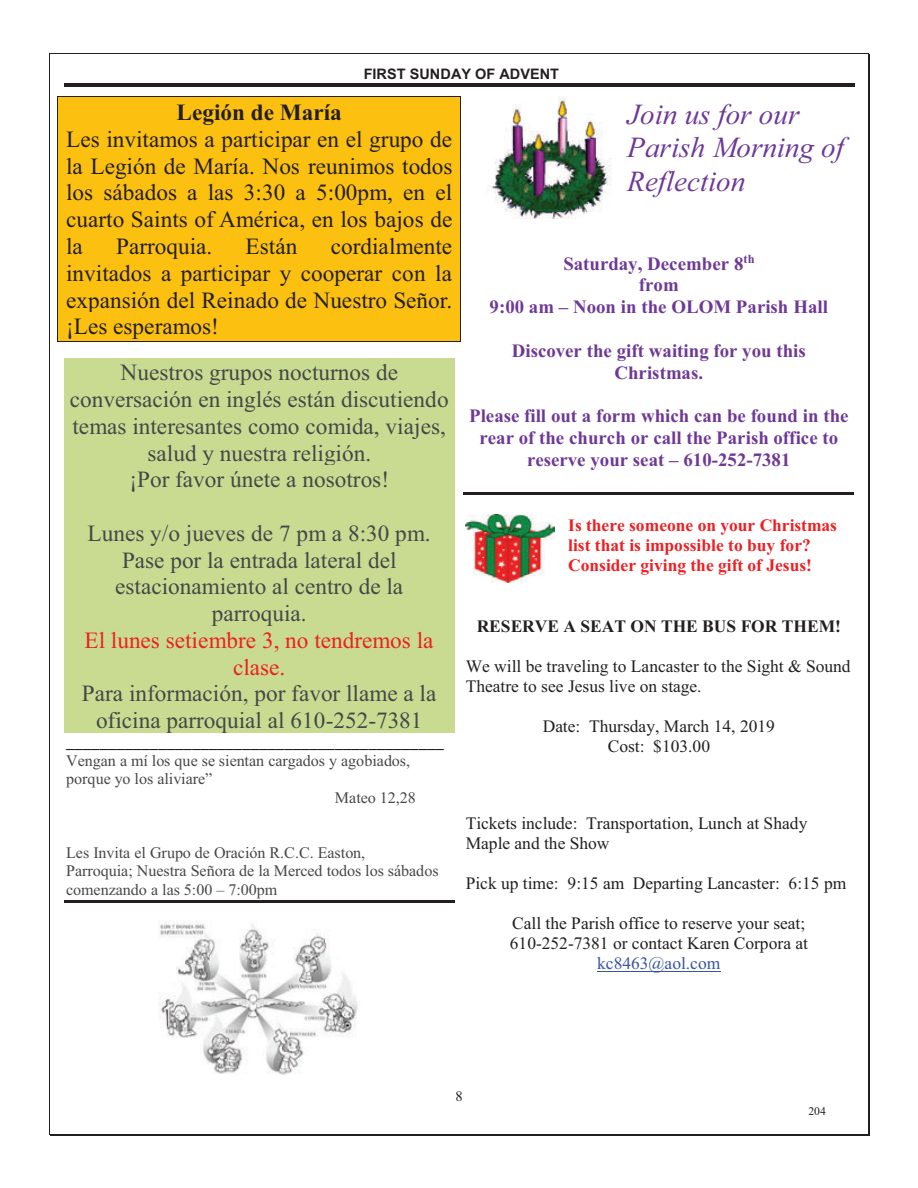
<style>
.page{position:relative;width:918px;height:1188px;background:#fff}
.page>*{position:absolute;margin:0;border:0;box-sizing:border-box;transform-origin:0 0}
.t1{font:italic 29.1px/33.5px "Times New Roman";color:#6e3996}
.t2{font:23.25px/26.7px "Times New Roman";color:#464748;text-align:center}
.t3{font:23.25px/26.7px "Times New Roman";color:#231f20;text-align:justify}
.t4{font:23.25px/26.7px "Times New Roman";color:#ee1f23;text-align:center}
.t5{font:700 23.25px "Times New Roman";color:#231f20}
.t6{font:700 18.9px/21.8px "Times New Roman";color:#6e3996;text-align:center}
.t7{font:17.4px/20.1px "Times New Roman";color:#231f20}
.t8{font:700 17.4px/20.1px "Times New Roman";color:#ee1f23}
.t9{font:700 17.4px "Times New Roman";color:#231f20}
.t10{font:17.4px "Times New Roman";color:#3853a3}
.t11{font:16.05px/18.5px "Times New Roman";color:#464748}
.t12{font:15.3px "Consolas";color:#231f20}
.t13{font:700 14.55px "Arial";color:#231f20}
.t14{font:14.55px "Times New Roman";color:#231f20}
.t15{font:11.7px "Times New Roman";color:#231f20}
</style>
<div class="page">
<hr style="left:64px;top:83px;width:790px;height:3px;background:#231f20">
<div style="left:58px;top:97px;width:402px;height:28px;background:#fcc011"></div>
<hr style="left:58px;top:97px;width:403px;height:1px;background:#231f20">
<div style="left:58px;top:125px;width:402px;height:27px;background:#fcc011"></div>
<div style="left:58px;top:152px;width:402px;height:27px;background:#fcc011"></div>
<div style="left:58px;top:179px;width:402px;height:27px;background:#fcc011"></div>
<div style="left:58px;top:206px;width:402px;height:26px;background:#fcc011"></div>
<div style="left:58px;top:232px;width:402px;height:27px;background:#fcc011"></div>
<div style="left:58px;top:259px;width:402px;height:27px;background:#fcc011"></div>
<div style="left:58px;top:286px;width:402px;height:27px;background:#fcc011"></div>
<div style="left:58px;top:313px;width:402px;height:28px;background:#fcc011"></div>
<hr style="left:58px;top:341px;width:403px;height:1px;background:#231f20">
<svg style="left:460px;top:98px;width:1px;height:243px"></svg>
<div style="left:64px;top:358px;width:391px;height:27px;background:#c8db91"></div>
<div style="left:64px;top:385px;width:391px;height:27px;background:#c8db91"></div>
<div style="left:64px;top:412px;width:391px;height:27px;background:#c8db91"></div>
<div style="left:64px;top:439px;width:391px;height:27px;background:#c8db91"></div>
<div style="left:64px;top:466px;width:391px;height:26px;background:#c8db91"></div>
<div style="left:64px;top:492px;width:391px;height:27px;background:#c8db91"></div>
<div style="left:64px;top:519px;width:391px;height:27px;background:#c8db91"></div>
<div style="left:64px;top:546px;width:391px;height:27px;background:#c8db91"></div>
<div style="left:64px;top:573px;width:391px;height:26px;background:#c8db91"></div>
<div style="left:64px;top:599px;width:391px;height:27px;background:#c8db91"></div>
<div style="left:64px;top:626px;width:391px;height:27px;background:#c8db91"></div>
<div style="left:64px;top:653px;width:391px;height:27px;background:#c8db91"></div>
<div style="left:64px;top:680px;width:391px;height:27px;background:#c8db91"></div>
<div style="left:64px;top:707px;width:391px;height:26px;background:#c8db91"></div>
<hr style="left:64px;top:900px;width:391px;height:2px;background:#231f20">
<hr style="left:464px;top:493px;width:390px;height:2px;background:#231f20">
<hr style="left:597px;top:971px;width:124px;height:1px;background:#3853a3">
<img style="left:158px;top:921px;width:200px;height:154px">
<img style="left:488px;top:96px;width:124px;height:123px">
<img style="left:466px;top:514px;width:89px;height:68px">
<hr style="left:49px;top:53px;width:820px;height:1px;background:#231f20">
<hr style="left:49px;top:54px;width:1px;height:1080px;background:#231f20">
<hr style="left:868px;top:54px;width:1px;height:1080px;background:#231f20">
<hr style="left:50px;top:1134px;width:818px;height:1px;background:#231f20">
<p class="t13" style="left:364px;top:68px;width:197px">FIRST SUNDAY OF ADVENT</p>
<p class="t5" style="left:177px;top:105px;width:167px">Legión de María</p>
<p class="t3" style="left:66px;top:128px;width:388px">Les invitamos a participar en el grupo de la Legión de María. Nos reunimos todos los sábados a las 3:30 a 5:00pm, en el cuarto Saints of América, en los bajos de la</p>
<p class="t3" style="left:66px;top:235px;width:388px;text-indent:265px">cordialmente invitados a participar y cooperar con la expansión del Reinado de Nuestro Señor. ¡Les esperamos!</p>
<p class="t2" style="left:70px;top:361px;width:380px">Nuestros grupos nocturnos de conversación en inglés están discutiendo temas interesantes como comida, viajes, salud y nuestra religión.<br>¡Por favor únete a nosotros!</p>
<p class="t2" style="left:88px;top:522px;width:345px">Lunes y/o jueves de 7 pm a 8:30 pm.<br>Pase por la entrada lateral del estacionamiento al centro de la parroquia.</p>
<p class="t4" style="left:84px;top:629px;width:351px">El lunes setiembre 3, no tendremos la clase.</p>
<p class="t2" style="left:82px;top:683px;width:356px">Para información, por favor llame a la oficina parroquial al 610-252-7381</p>
<p class="t12" style="left:66px;top:733px;width:379px">_____________________________________________</p>
<p class="t11" style="left:66px;top:753px;width:346px">Vengan a mí los que se sientan cargados y agobiados,</p>
<p class="t11" style="left:66px;top:771px;width:148px">porque yo los aliviare”</p>
<p class="t11" style="left:335px;top:790px;width:82px">Mateo 12,28</p>
<p class="t3" style="left:116px;top:235px;width:98px">Parroquia.</p>
<p class="t3" style="left:246px;top:235px;width:53px">Están</p>
<p class="t11" style="left:66px;top:845px;width:374px">Les Invita el Grupo de Oración R.C.C. Easton,<br>Parroquia; Nuestra Señora de la Merced todos los sábados comenzando a las 5:00 – 7:00pm</p>
<p class="t1" style="left:627px;top:97px;width:218px">Join us for our<br>Parish Morning of<br>Reflection</p>
<p class="t6" style="left:490px;top:255px;width:340px">Saturday, December 8<sup>th<br></sup>from<br>9:00 am – Noon in the OLOM Parish Hall</p>
<p class="t6" style="left:512px;top:342px;width:295px">Discover the gift waiting for you this<br>Christmas.</p>
<p class="t6" style="left:469px;top:407px;width:381px">Please fill out a form which can be found in the rear of the church or call the Parish office to reserve your seat – 610-252-7381</p>
<p class="t8" style="left:568px;top:517px;width:270px">Is there someone on your Christmas list that is impossible to buy for?<br>Consider giving the gift of Jesus!</p>
<p class="t9" style="left:477px;top:620px;width:366px">RESERVE A SEAT ON THE BUS FOR THEM!</p>
<p class="t7" style="left:466px;top:658px;width:386px">We will be traveling to Lancaster to the Sight &amp; Sound<br>Theatre to see Jesus live on stage.</p>
<p class="t7" style="left:543px;top:718px;width:234px;text-align:center">Date: Thursday, March 14, 2019<br>Cost: $103.00</p>
<p class="t7" style="left:466px;top:815px;width:343px">Tickets include: Transportation, Lunch at Shady<br>Maple and the Show</p>
<p class="t7" style="left:466px;top:875px;width:382px">Pick up time: 9:15 am Departing Lancaster: 6:15 pm</p>
<p class="t7" style="left:510px;top:915px;width:300px">Call the Parish office to reserve your seat;<br>610-252-7381 or contact Karen Corpora at</p>
<p class="t10" style="left:597px;top:957px;width:125px">kc8463@aol.com</p>
<p class="t14" style="left:455px;top:1091px;width:9px">8</p>
<p class="t15" style="left:808px;top:1107px;width:19px">204</p>
</div>
